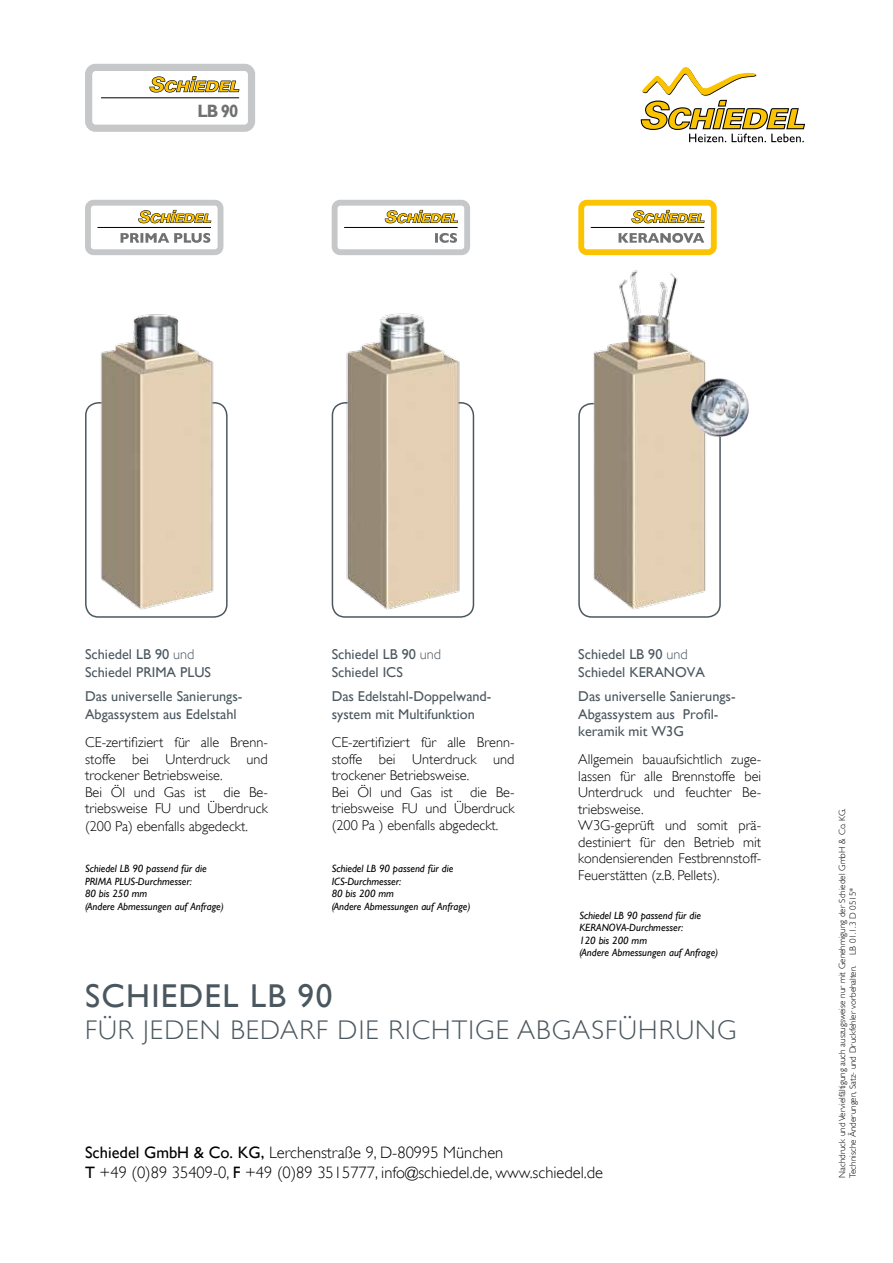
<style>
.page{position:relative;width:893px;height:1263px;background:#fff}
.page>*{position:absolute;margin:0;border:0;box-sizing:border-box;transform-origin:0 0}
.t1{font:33px "Gill Sans";letter-spacing:.04em;color:#4b575f}
.t2{font:300 27px "Gill Sans";letter-spacing:.04em;color:#4b575f}
.t3{font:700 18px "Gill Sans";color:#707172;scale:.93 1}
.t4{font:300 16.5px/19.8px "Gill Sans";color:#000}
.t5{font:300 14.25px/16.5px "Gill Sans";color:#000}
.t6{font:14.25px/18px "Gill Sans";color:#4b575f}
.t7{font:italic 10.5px/12.6px "Gill Sans";color:#000}
.t8{font:300 9px/10.8px "Gill Sans";color:#000}
.s1{font-weight:300}
.s2{font-weight:400}
</style>
<div class="page">
<div style="left:332px;top:402px;width:142px;height:216px;border:2px solid #4b575f;border-radius:13px"></div>
<img style="left:339px;top:313px;width:124px;height:297px">
<div style="left:85px;top:402px;width:143px;height:216px;border:2px solid #4b575f;border-radius:13px"></div>
<img style="left:99px;top:314px;width:117px;height:296px">
<div style="left:578px;top:200px;width:139px;height:55px;border:6px solid #fcc400;border-radius:6px"></div>
<hr style="left:591px;top:227px;width:113px;height:1px;background:#000">
<svg style="left:631px;top:210px;width:74px;height:13px"></svg>
<svg style="left:619px;top:233px;width:85px;height:10px"></svg>
<div style="left:332px;top:200px;width:138px;height:55px;border:6px solid #c6c7c8;border-radius:6px"></div>
<hr style="left:344px;top:227px;width:114px;height:1px;background:#000">
<svg style="left:385px;top:210px;width:73px;height:13px"></svg>
<svg style="left:435px;top:233px;width:22px;height:10px"></svg>
<div style="left:85px;top:200px;width:138px;height:55px;border:6px solid #c6c7c8;border-radius:6px"></div>
<hr style="left:97px;top:227px;width:114px;height:1px;background:#000">
<svg style="left:138px;top:210px;width:73px;height:13px"></svg>
<svg style="left:121px;top:233px;width:89px;height:10px"></svg>
<div style="left:578px;top:403px;width:143px;height:215px;border:2px solid #4b575f;border-radius:13px"></div>
<img style="left:588px;top:270px;width:118px;height:340px">
<img style="left:687px;top:378px;width:62px;height:62px">
<div style="left:85px;top:64px;width:170px;height:68px;border:7px solid #c6c7c8;border-radius:7px"></div>
<hr style="left:101px;top:98px;width:138px;height:1px;background:#000">
<svg style="left:149px;top:76px;width:90px;height:17px"></svg>
<svg style="left:641px;top:67px;width:164px;height:75px"></svg>
<p class="t3" style="left:198px;top:101px;width:46px">LB 90</p>
<p class="t6" style="left:85px;top:646px;width:127px">Schiedel LB 90 <span class="s1">und<br></span>Schiedel Prima Plus</p>
<p class="t6" style="left:85px;top:688px;width:159px;line-height:17.1px">Das universelle Sanierungs-<br>Abgassystem aus Edelstahl</p>
<p class="t5" style="left:85px;top:734px;width:184px">CE-zertifiziert für alle Brenn&shy;stoffe bei Unterdruck und trockener Betriebsweise.<br>Bei Öl und Gas ist die Be&shy;triebsweise FU und Überdruck</p>
<p class="t5" style="left:85px;top:818px;width:164px">(200 Pa) ebenfalls abgedeckt.</p>
<p class="t7" style="left:85px;top:862px;width:140px">Schiedel LB 90 passend für die<br>Prima Plus-Durchmesser:<br>80 bis 250 mm<br>(Andere Abmessungen auf Anfrage)</p>
<p class="t6" style="left:332px;top:646px;width:111px">Schiedel LB 90 <span class="s1">und<br></span>Schiedel ICS</p>
<p class="t6" style="left:332px;top:688px;width:161px;line-height:17.1px">Das Edelstahl-Doppelwand&shy;system mit Multifunktion</p>
<p class="t5" style="left:332px;top:734px;width:184px">CE-zertifiziert für alle Brenn&shy;stoffe bei Unterdruck und trockener Betriebsweise.<br>Bei Öl und Gas ist die Be&shy;triebsweise FU und Überdruck (200 Pa ) ebenfalls abgedeckt.</p>
<p class="t7" style="left:332px;top:862px;width:140px">Schiedel LB 90 passend für die<br>ICS-Durchmesser:<br>80 bis 200 mm<br>(Andere Abmessungen auf Anfrage)</p>
<p class="t6" style="left:578px;top:646px;width:111px">Schiedel LB 90 <span class="s1">und<br></span>Schiedel KERANO</p>
<p class="t6" style="left:578px;top:661px;width:159px;line-height:24px;text-indent:108px">VA<br>Das universelle Sanierungs-</p>
<p class="t6" style="left:578px;top:705px;width:142px;line-height:17.1px">Abgassystem aus Profil&shy;keramik mit W3G</p>
<p class="t5" style="left:578px;top:751px;width:185px">Allgemein bauaufsichtlich zuge&shy;lassen für alle Brennstoffe bei<br>Unterdruck und feuchter Be&shy;triebsweise.<br>W3G-geprüft und somit prä&shy;destiniert für den Betrieb mit kondensierenden Festbrennstoff-<br>Feuerstätten (z.B. Pellets).</p>
<p class="t7" style="left:579px;top:909px;width:140px">Schiedel LB 90 passend für die<br>Keranova-Durchmesser:<br>120 bis 200 mm<br>(Andere Abmessungen auf Anfrage)</p>
<h1 class="t1" style="left:85px;top:976px;width:249px">Schiedel lb 90</h1>
<h2 class="t2" style="left:85px;top:1014px;width:17px">für</h2>
<h2 class="t2" style="left:143px;top:1014px;width:23px">jede</h2>
<h2 class="t2" style="left:200px;top:1014px;width:63px">n Bedarf</h2>
<h2 class="t2" style="left:338px;top:1014px;width:145px">Die richtige</h2>
<h2 class="t2" style="left:517px;top:1014px;width:37px">Abgasfü</h2>
<h2 class="t2" style="left:638px;top:1014px;width:92px">hrung</h2>
<p class="t4" style="left:85px;top:1142px;width:520px"><span class="s2">Schiedel GmbH &amp; Co. KG,</span> Lerchenstraße 9, D-80995 München<br><span class="s2">T</span> +49 (0)89 35409-0, <span class="s2">F</span> +49 (0)89 3515777, info@schiedel.de, www.schiedel.de</p>
<p class="t8" style="left:836px;top:1178px;width:371px;rotate:-90deg">Nachdruck und Vervielfältigung auch auszugsweise nur mit Genehmigung der Schiedel GmbH &amp; Co. KG.<br>Technische Änderungen, Satz- und Druckfehler vorbehalten. LB 01.1.3 D 0515*</p>
</div>
